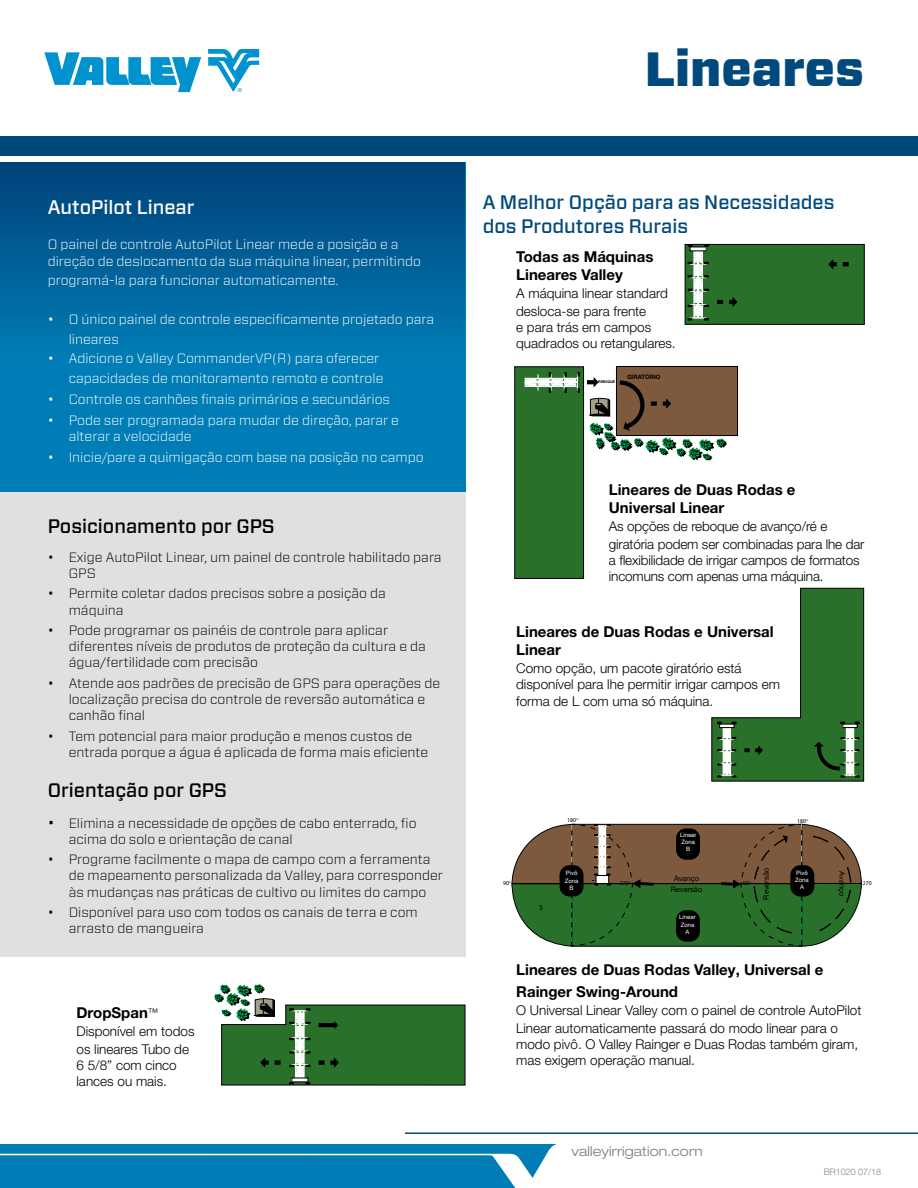
<style>
.page{position:relative;width:918px;height:1188px;background:#fff}
.page>*{position:absolute;margin:0;border:0;box-sizing:border-box;transform-origin:0 0}
.t1{font:900 48px "Forza";color:#00497c}
.t2{font:500 19.5px/23.4px "Forza";color:#00497c}
.t3{font:500 19.5px "Forza";color:#000}
.t4{font:500 19.5px "Forza";color:#fff}
.t5{font:700 15px/18px "Helvetica Neue LT Pro";color:#000}
.t6{font:300 13.5px/16.2px "Forza";color:#000}
.t7{font:300 13.5px/16.2px "Helvetica Neue LT Pro";color:#000}
.t8{font:300 13.5px/16.2px "Forza";color:#fff}
.t9{font:300 expanded 13.5px "Helvetica Neue LT Pro";letter-spacing:.01em;color:#787b7d}
.t10{font:300 9px "Helvetica Neue LT Pro";color:#808285}
.t11{font:7.5px/11.1px "Helvetica Neue LT Pro";color:#000;text-align:center}
.t12{font:7.5px "Myriad Pro";color:#000}
.t13{font:6px/7.2px "Helvetica Neue LT Pro";color:#fff;text-align:center}
.t14{font:700 6px "Helvetica Neue LT Pro";color:#000}
.t15{font:5.85px "Myriad Pro";color:#000}
.t16{font:700 3.75px "Helvetica Neue LT Pro";letter-spacing:-.02em;color:#000;scale:.92 1}
.s1{font-size:15px}
.s2{font-weight:300;font-size:10.5px}
</style>
<div class="page">
<div style="left:0;top:491px;width:465px;height:466px;background:#e0e0e0"></div>
<div style="left:0;top:162px;width:465px;height:330px;background:#007db6"></div>
<div style="left:0;top:162px;width:465px;height:195px;background:linear-gradient(to bottom,#004178,#007cb5)"></div>
<svg style="left:208px;top:49px;width:51px;height:43px"></svg>
<svg style="left:44px;top:52px;width:157px;height:40px"></svg>
<svg style="left:0;top:1144px;width:557px;height:44px;background:#1789bc"></svg>
<div style="left:0;top:137px;width:918px;height:19px;background:#00497c"></div>
<hr style="left:405px;top:1132px;width:513px;height:2px;background:#00497c">
<div style="left:685px;top:244px;width:179px;height:80px;background:#29712a"></div>
<div style="left:685px;top:244px;width:180px;height:81px;border:1px solid #000"></div>
<svg style="left:688px;top:245px;width:21px;height:75px"></svg>
<svg style="left:829px;top:260px;width:20px;height:9px"></svg>
<svg style="left:717px;top:298px;width:20px;height:8px"></svg>
<div style="left:572px;top:884px;width:230px;height:62px;background:#29712a"></div>
<div style="left:571px;top:824px;width:231px;height:60px;background:#7d5a3e"></div>
<svg style="left:718px;top:824px;width:144px;height:123px"></svg>
<div style="left:790px;top:865px;width:24px;height:31px;background:#000;border-radius:10px"></div>
<svg style="left:511px;top:824px;width:145px;height:123px"></svg>
<div style="left:676px;top:828px;width:24px;height:32px;background:#000;border-radius:10px"></div>
<div style="left:560px;top:865px;width:24px;height:31px;background:#000;border-radius:10px"></div>
<svg style="left:711px;top:588px;width:153px;height:194px"></svg>
<svg style="left:214px;top:984px;width:252px;height:102px"></svg>
<div style="left:515px;top:367px;width:69px;height:211px;background:#29712a"></div>
<div style="left:514px;top:366px;width:70px;height:213px;border:1px solid #000"></div>
<div style="left:616px;top:366px;width:122px;height:70px;background:#7d5a3e"></div>
<div style="left:616px;top:366px;width:122px;height:70px;border:1px solid #000"></div>
<svg style="left:525px;top:372px;width:54px;height:20px"></svg>
<hr style="left:525px;top:382px;width:52px;height:1px;background:#fff">
<svg style="left:587px;top:378px;width:140px;height:83px"></svg>
<div style="left:676px;top:910px;width:24px;height:32px;background:#000;border-radius:10px"></div>
<h2 class="t4" style="left:48px;top:194px;width:148px">AutoPilot Linear</h2>
<p class="t8" style="left:48px;top:236px;width:375px">O painel de controle AutoPilot Linear mede a posição e a direção de deslocamento da sua máquina linear, permitindo</p>
<p class="t8" style="left:48px;top:272px;width:292px">programá-la para funcionar automaticamente.</p>
<p class="t8" style="left:69px;top:309px;width:367px;line-height:19.5px;text-indent:-21px">• O único painel de controle especificamente projetado para lineares</p>
<p class="t8" style="left:69px;top:348px;width:316px;line-height:19.5px;text-indent:-21px">• Adicione o Valley CommanderVP(R) para oferecer capacidades de monitoramento remoto e controle</p>
<p class="t8" style="left:48px;top:390px;width:344px">• Controle os canhões finais primários e secundários</p>
<p class="t8" style="left:69px;top:411px;width:332px;text-indent:-21px">• Pode ser programada para mudar de direção, parar e alterar a velocidade</p>
<p class="t8" style="left:48px;top:449px;width:377px">• Inicie/pare a quimigação com base na posição no campo</p>
<h1 class="t1" style="left:645px;top:37px;width:221px">Lineares</h1>
<h2 class="t2" style="left:483px;top:191px;width:353px">A Melhor Opção para as Necessidades dos Produtores Rurais</h2>
<p class="t5" style="left:516px;top:247px;width:139px">Todas as Máquinas<br>Lineares Valley</p>
<p class="t7" style="left:516px;top:284px;width:153px;line-height:18px">A máquina linear standard desloca-se para frente</p>
<p class="t7" style="left:516px;top:319px;width:161px">e para trás em campos quadrados ou retangulares.</p>
<p class="t16" style="left:598px;top:379px;width:20px">REBOQUE</p>
<p class="t14" style="left:627px;top:373px;width:35px">GIRATÓRIO</p>
<p class="t5" style="left:609px;top:480px;width:188px">Lineares de Duas Rodas e<br>Universal Linear</p>
<p class="t7" style="left:609px;top:517px;width:257px;line-height:18px">As opções de reboque de avanço/ré e giratória podem ser combinadas para lhe dar</p>
<p class="t7" style="left:609px;top:552px;width:252px">a flexibilidade de irrigar campos de formatos incomuns com apenas uma máquina.</p>
<h2 class="t3" style="left:48px;top:513px;width:228px">Posicionamento por GPS</h2>
<p class="t6" style="left:69px;top:548px;width:374px;text-indent:-21px">• Exige AutoPilot Linear, um painel de controle habilitado para<br>GPS</p>
<p class="t6" style="left:69px;top:585px;width:319px;text-indent:-21px">• Permite coletar dados precisos sobre a posição da máquina</p>
<p class="t6" style="left:69px;top:622px;width:359px;text-indent:-21px">• Pode programar os painéis de controle para aplicar diferentes níveis de produtos de proteção da cultura e da água/fertilidade com precisão</p>
<p class="t6" style="left:69px;top:675px;width:373px;text-indent:-21px">• Atende aos padrões de precisão de GPS para operações de localização precisa do controle de reversão automática e canhão final</p>
<p class="t6" style="left:69px;top:727px;width:361px;text-indent:-21px">• Tem potencial para maior produção e menos custos de entrada porque a água é aplicada de forma mais eficiente</p>
<h2 class="t3" style="left:48px;top:777px;width:181px">Orientação por GPS</h2>
<p class="t6" style="left:69px;top:814px;width:349px;text-indent:-21px"><span class="s1">•</span> Elimina a necessidade de opções de cabo enterrado, fio acima do solo e orientação de canal</p>
<p class="t6" style="left:69px;top:851px;width:376px;text-indent:-21px">• Programe facilmente o mapa de campo com a ferramenta de mapeamento personalizada da Valley, para corresponder às mudanças nas práticas de cultivo ou limites do campo</p>
<p class="t6" style="left:69px;top:904px;width:351px;text-indent:-21px">• Disponível para uso com todos os canais de terra e com arrasto de mangueira</p>
<p class="t12" style="left:539px;top:903px;width:5px">5</p>
<p class="t5" style="left:516px;top:622px;width:259px">Lineares de Duas Rodas e Universal<br>Linear</p>
<p class="t7" style="left:516px;top:660px;width:265px">Como opção, um pacote giratório está disponível para lhe permitir irrigar campos em forma de L com uma só máquina.</p>
<p class="t15" style="left:567px;top:816px;width:12px">180<sup>o</sup></p>
<p class="t15" style="left:797px;top:817px;width:12px">180<sup>o</sup></p>
<p class="t13" style="left:680px;top:831px;width:18px">Linear<br>Zona<br>B</p>
<p class="t11" style="left:671px;top:873px;width:33px">Avanço<br>Reversão</p>
<p class="t11" style="left:761px;top:900px;width:33px;rotate:-90deg">Reversão</p>
<p class="t11" style="left:848px;top:871px;width:27px;rotate:90deg">Avanço</p>
<p class="t13" style="left:795px;top:869px;width:15px">Pivô<br>Zona<br>A</p>
<p class="t13" style="left:565px;top:869px;width:15px">Pivô<br>Zona<br>B</p>
<p class="t15" style="left:743px;top:880px;width:9px">90<sup>o</sup></p>
<p class="t15" style="left:863px;top:880px;width:10px">270</p>
<p class="t15" style="left:503px;top:880px;width:9px">90<sup>o</sup></p>
<p class="t15" style="left:620px;top:880px;width:12px">270<sup>o</sup></p>
<p class="t13" style="left:679px;top:914px;width:18px">Linear<br>Zona<br>A</p>
<p class="t5" style="left:76px;top:1003px;width:83px">DropSpan<span class="s2">™</span></p>
<p class="t7" style="left:76px;top:1021px;width:120px;line-height:18px">Disponível em todos os lineares Tubo de</p>
<p class="t7" style="left:76px;top:1057px;width:102px">6 5/8” com cinco lances ou mais.</p>
<p class="t5" style="left:516px;top:958px;width:309px;line-height:21.6px">Lineares de Duas Rodas Valley, Universal e<br>Rainger Swing-Around</p>
<p class="t7" style="left:516px;top:1001px;width:347px;line-height:18px">O Universal Linear Valley com o painel de controle AutoPilot<br>Linear automaticamente passará do modo linear para o</p>
<p class="t7" style="left:516px;top:1036px;width:343px">modo pivô. O Valley Rainger e Duas Rodas também giram, mas exigem operação manual.</p>
<p class="t9" style="left:572px;top:1143px;width:133px">valleyirrigation.com</p>
<p class="t10" style="left:824px;top:1166px;width:59px">BR1020 07/18</p>
</div>
